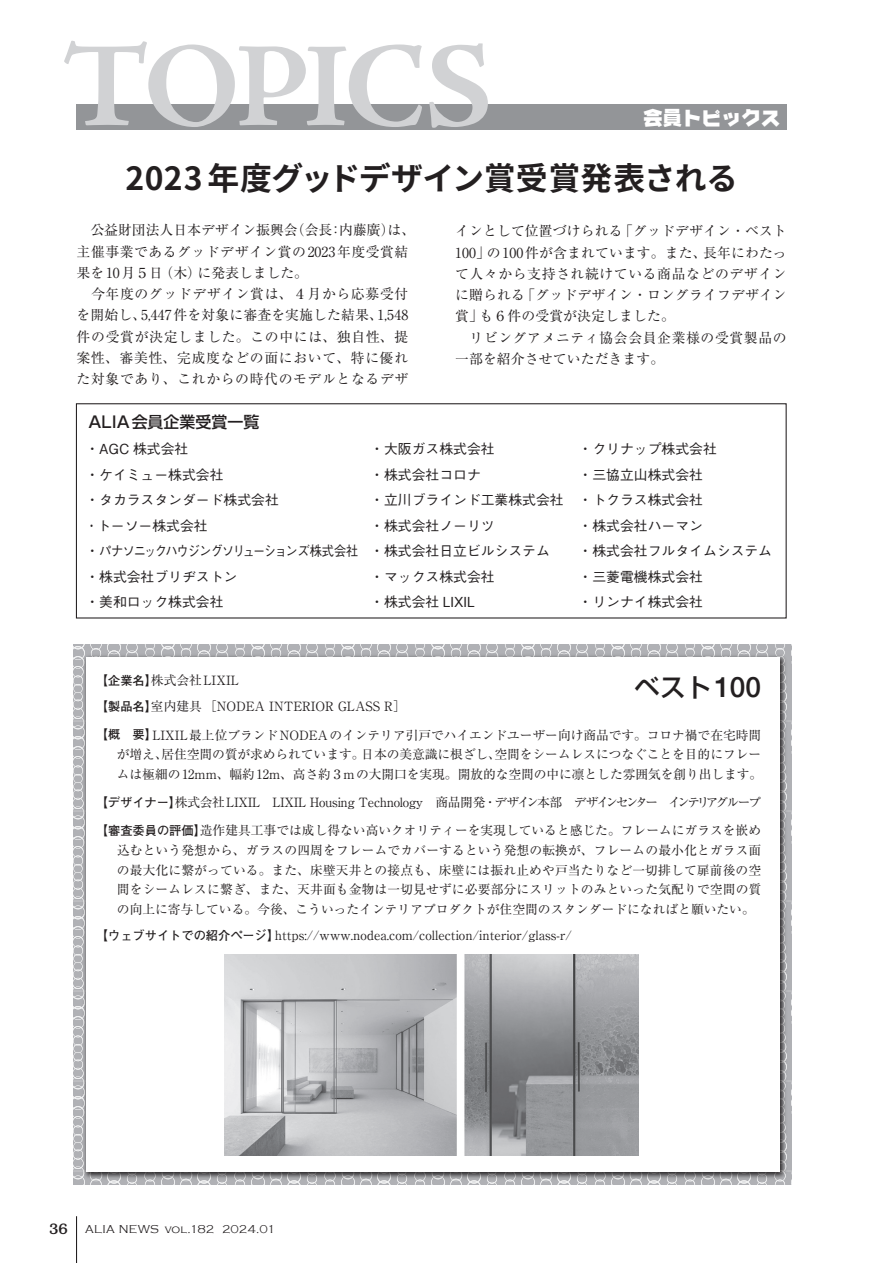
<style>
.page{position:relative;width:893px;height:1263px;background:#fff}
.page>*{position:absolute;margin:0;border:0;box-sizing:border-box;transform-origin:0 0}
.t1{font:700 31.95px "Gen Shin Gothic";letter-spacing:-.005em;color:#231f20}
.t2{font:500 25.5px "Shin Go Pro";color:#231f20}
.t3{font:19.2px "NIS Z10 83 pv RKSJ H";letter-spacing:.025em;color:#fff}
.t4{font:500 15.9px "Shin Go Pro";color:#231f20}
.t5{font:500 13.8px "Gothic BBB Pro";color:#231f20}
.t6{font:13.8px/21.3px "Ryumin Pro";letter-spacing:.04em;color:#231f20}
.t7{font:13.8px/21.3px "Ryumin Pro";letter-spacing:.01em;color:#231f20}
.t8{font:500 13.8px "Gothic BBB Pro";color:#231f20;scale:.8 1}
.t9{font:12.75px/19.6px "Ryumin Pro";color:#231f20;text-align:justify}
.t10{font:12.75px "Ryumin Pro";letter-spacing:-.025em;color:#231f20}
.t11{font:300 11.7px "Copperplate Gothic";letter-spacing:.01em;color:#231f20}
.s1{font-family:"Futo Go B101 Pro";font-weight:700;font-size:12.15px}
.s2{font-family:"Helvetica Neue";font-size:28.05px}
.s3{font-family:"Bookman";font-weight:500;font-size:15.45px}
</style>
<div class="page">
<svg style="left:73px;top:644px;width:719px;height:540px;background:#bcbdc0"></svg>
<img style="left:82px;top:651px;width:708px;height:530px">
<div style="left:86px;top:657px;width:693px;height:514px;background:#fff"></div>
<hr style="left:76px;top:1216px;width:1px;height:47px;background:#231f20">
<div style="left:76px;top:403px;width:711px;height:215px;border:1px solid #231f20"></div>
<div style="left:77px;top:104px;width:710px;height:26px;background:#939598"></div>
<svg style="left:64px;top:41px;width:358px;height:86px"></svg>
<svg style="left:429px;top:43px;width:59px;height:85px"></svg>
<img style="left:224px;top:954px;width:415px;height:202px">
<h3 class="t3" style="left:643px;top:106px;width:138px">会員トピックス</h3>
<h1 class="t1" style="left:125px;top:154px;width:614px">2023年度グッドデザイン賞受賞発表される</h1>
<p class="t6" style="left:77px;top:219px;width:340px">　公益財団法人日本デザイン振興会（会長：内藤廣）は、主催事業であるグッドデザイン賞の2023年度受賞結果を10月５日（木）に発表しました。<br>　今年度のグッドデザイン賞は、４月から応募受付を開始し、5,447件を対象に審査を実施した結果、1,548件の受賞が決定しました。この中には、独自性、提案性、審美性、完成度などの面において、特に優れた対象であり、これからの時代のモデルとなるデザ</p>
<p class="t7" style="left:455px;top:220px;width:333px">インとして位置づけられる「グッドデザイン・ベスト<br>100」の100件が含まれています。また、長年にわたって人々から支持され続けている商品などのデザインに贈られる「グッドデザイン・ロングライフデザイン賞」も６件の受賞が決定しました。<br>　リビングアメニティ協会会員企業様の受賞製品の一部を紹介させていただきます。</p>
<p class="t4" style="left:89px;top:409px;width:172px">ALIA会員企業受賞一覧</p>
<p class="t5" style="left:85px;top:438px;width:104px">・AGC 株式会社</p>
<p class="t5" style="left:370px;top:438px;width:126px">・大阪ガス株式会社</p>
<p class="t5" style="left:579px;top:438px;width:140px">・クリナップ株式会社</p>
<p class="t5" style="left:85px;top:463px;width:140px">・ケイミュー株式会社</p>
<p class="t5" style="left:370px;top:463px;width:112px">・株式会社コロナ</p>
<p class="t5" style="left:579px;top:463px;width:126px">・三協立山株式会社</p>
<p class="t5" style="left:85px;top:489px;width:195px">・タカラスタンダード株式会社</p>
<p class="t5" style="left:370px;top:489px;width:334px">・立川ブラインド工業株式会社 ・トクラス株式会社</p>
<p class="t8" style="left:86px;top:514px;width:154px">・トーソー株式会社</p>
<p class="t5" style="left:370px;top:514px;width:126px">・株式会社ノーリツ</p>
<p class="t5" style="left:579px;top:514px;width:126px">・株式会社ハーマン</p>
<p class="t5" style="left:85px;top:540px;width:466px">・パナソニックハウジングソリューションズ株式会社 ・株式会社日立ビルシステム</p>
<p class="t5" style="left:579px;top:540px;width:195px">・株式会社フルタイムシステム</p>
<p class="t5" style="left:85px;top:565px;width:154px">・株式会社ブリヂストン</p>
<p class="t5" style="left:370px;top:565px;width:126px">・マックス株式会社</p>
<p class="t5" style="left:579px;top:565px;width:126px">・三菱電機株式会社</p>
<p class="t5" style="left:85px;top:591px;width:140px">・美和ロック株式会社</p>
<p class="t5" style="left:370px;top:591px;width:106px">・株式会社 LIXIL</p>
<p class="t5" style="left:579px;top:591px;width:126px">・リンナイ株式会社</p>
<p class="t9" style="left:96px;top:667px;width:311px;line-height:26.1px"><span class="s1">【企業名】</span>株式会社LIXIL<br><span class="s1">【製品名】</span>室内建具 ［NODEA INTERIOR GLASS R］</p>
<p class="t9" style="left:117px;top:724px;width:647px;text-indent:-21px"><span class="s1">【概　要】</span>LIXIL最上位ブランドNODEAのインテリア引戸でハイエンドユーザー向け商品です。コロナ禍で在宅時間が増え、居住空間の質が求められています。日本の美意識に根ざし、空間をシームレスにつなぐことを目的にフレームは極細の12mm、幅約12m、高さ約３mの大開口を実現。開放的な空間の中に凛とした雰囲気を創り出します。</p>
<p class="t10" style="left:96px;top:792px;width:667px"><span class="s1">【デザイナー】</span>株式会社LIXIL　LIXIL Housing Technology　商品開発・デザイン本部　デザインセンター　インテリアグループ</p>
<p class="t9" style="left:117px;top:820px;width:646px;text-indent:-21px"><span class="s1">【審査委員の評価】</span>造作建具工事では成し得ない高いクオリティーを実現していると感じた。フレームにガラスを嵌め込むという発想から、ガラスの四周をフレームでカバーするという発想の転換が、フレームの最小化とガラス面の最大化に繋がっている。また、床壁天井との接点も、床壁には振れ止めや戸当たりなど一切排して扉前後の空間をシームレスに繋ぎ、また、天井面も金物は一切見せずに必要部分にスリットのみといった気配りで空間の質の向上に寄与している。今後、こういったインテリアプロダクトが住空間のスタンダードになればと願いたい。</p>
<p class="t9" style="left:96px;top:924px;width:477px"><span class="s1">【ウェブサイトでの紹介ページ】</span>https://www.nodea.com/collection/interior/glass-r/</p>
<h2 class="t2" style="left:635px;top:666px;width:128px">ベスト<span class="s2">100</span></h2>
<p class="t11" style="left:49px;top:1223px;width:228px"><span class="s3">36</span> ALIA NEWS vol.182 2024.01</p>
</div>
